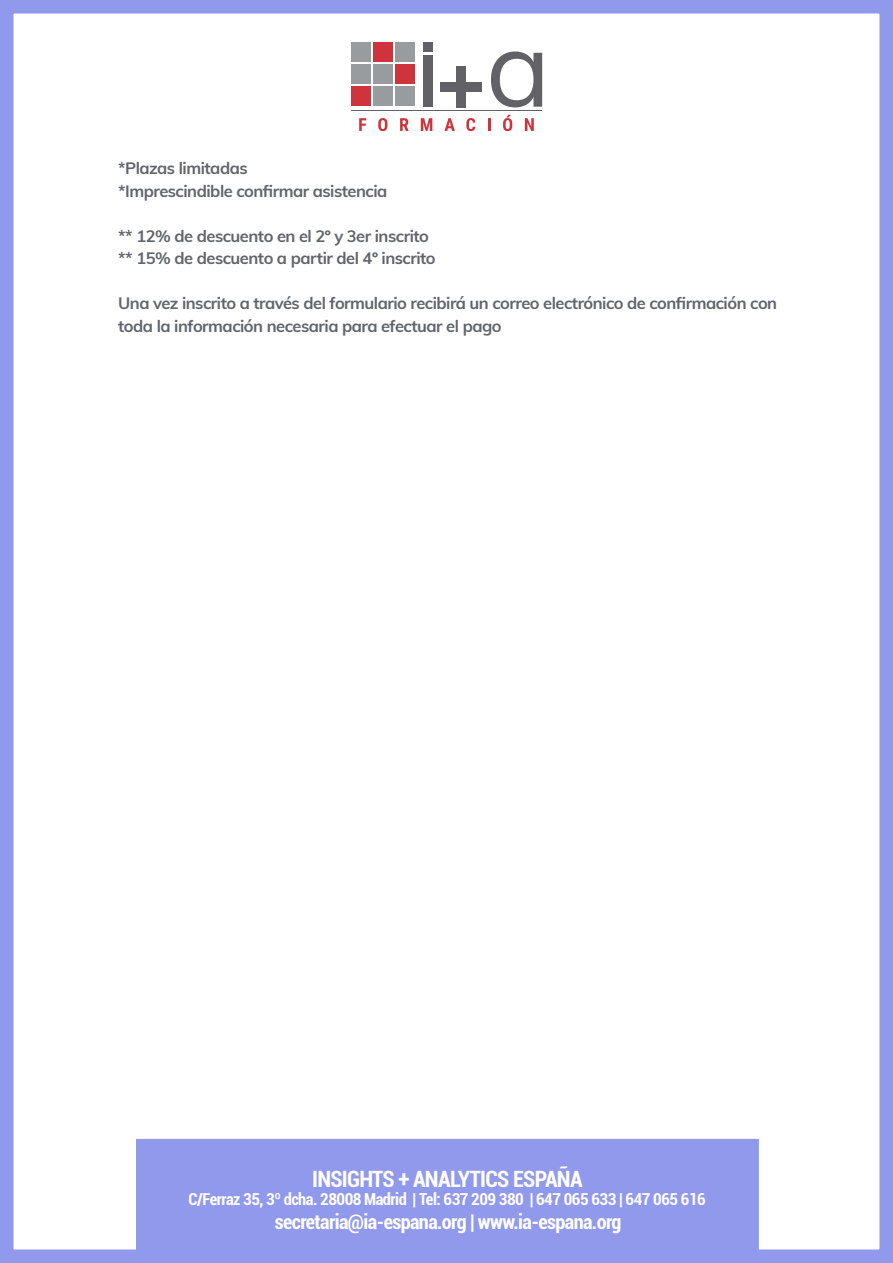
<style>
.page{position:relative;width:893px;height:1263px;background:#fff}
.page>*{position:absolute;margin:0;border:0;box-sizing:border-box;transform-origin:0 0}
.t1{font:700 condensed 22.5px "Roboto";letter-spacing:-.03em;color:#fff}
.t2{font:700 condensed 20.25px "Roboto";letter-spacing:-.03em;color:#fff}
.t3{font:700 16.5px/22.5px "Muli";letter-spacing:-.03em;color:#61646a}
.t4{font:700 condensed 16.5px "Roboto";letter-spacing:-.03em;color:#fff}
</style>
<div class="page">
<div style="left:0;top:0;width:893px;height:1263px;border:14px solid #9199ed"></div>
<svg style="left:359px;top:118px;width:7px;height:13px"></svg>
<svg style="left:378px;top:118px;width:9px;height:13px"></svg>
<svg style="left:400px;top:118px;width:9px;height:13px"></svg>
<svg style="left:421px;top:118px;width:11px;height:13px"></svg>
<svg style="left:444px;top:118px;width:11px;height:13px"></svg>
<svg style="left:466px;top:118px;width:9px;height:13px"></svg>
<svg style="left:488px;top:118px;width:2px;height:13px"></svg>
<svg style="left:503px;top:115px;width:9px;height:16px"></svg>
<svg style="left:525px;top:118px;width:9px;height:13px"></svg>
<div style="left:423px;top:55px;width:10px;height:52px;background:#616166"></div>
<div style="left:423px;top:43px;width:10px;height:9px;background:#616166"></div>
<svg style="left:491px;top:51px;width:51px;height:56px"></svg>
<div style="left:456px;top:66px;width:10px;height:41px;background:#616166"></div>
<div style="left:440px;top:82px;width:42px;height:9px;background:#616166"></div>
<div style="left:351px;top:64px;width:20px;height:20px;background:#999c9e"></div>
<div style="left:373px;top:86px;width:20px;height:20px;background:#999c9e"></div>
<div style="left:373px;top:64px;width:20px;height:20px;background:#999c9e"></div>
<div style="left:373px;top:43px;width:20px;height:19px;background:#cf333b"></div>
<div style="left:395px;top:64px;width:20px;height:20px;background:#cf333b"></div>
<div style="left:351px;top:43px;width:20px;height:19px;background:#999c9e"></div>
<div style="left:351px;top:86px;width:20px;height:20px;background:#cf333b"></div>
<div style="left:395px;top:86px;width:20px;height:20px;background:#999c9e"></div>
<div style="left:395px;top:43px;width:20px;height:19px;background:#999c9e"></div>
<hr style="left:351px;top:111px;width:191px;height:1px;background:#616169">
<div style="left:137px;top:1139px;width:621px;height:123px;background:#9199ed"></div>
<div style="left:136px;top:1139px;width:623px;height:124px;border:2px solid #9199ed"></div>
<p class="t3" style="left:118px;top:156px;width:271px">*Plazas limitadas<br>*Imprescindible confirmar asistencia</p>
<p class="t3" style="left:118px;top:224px;width:319px">** 12% de descuento en el 2º y 3er inscrito ** 15% de descuento a partir del 4º inscrito</p>
<p class="t3" style="left:118px;top:291px;width:660px">Una vez inscrito a través del formulario recibirá un correo electrónico de confirmación con toda la información necesaria para efectuar el pago</p>
<h1 class="t1" style="left:312px;top:1163px;width:272px">INSIGHTS + ANALYTICS ESPAÑA</h1>
<p class="t4" style="left:188px;top:1187px;width:519px">C/Ferraz 35, 3º dcha. 28008 Madrid | Tel: 637 209 380 | 647 065 633 | 647 065 616</p>
<p class="t2" style="left:275px;top:1207px;width:348px">secretaria@ia-espana.org | www.ia-espana.org</p>
</div>
